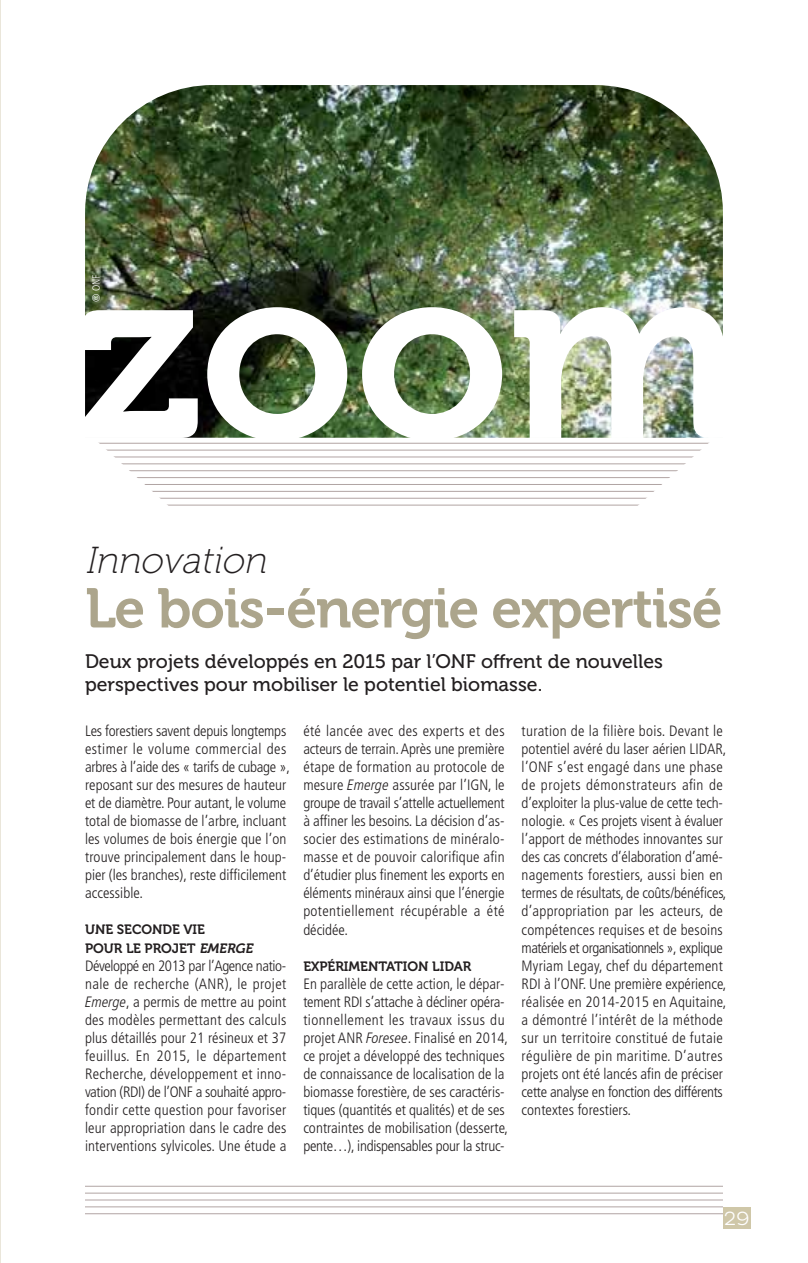
<style>
.page{position:relative;width:808px;height:1263px;background:#fff}
.page>*{position:absolute;margin:0;border:0;box-sizing:border-box;transform-origin:0 0}
.t1{font:250.5px "Museo 700";color:#fff}
.t2{font:55.5px "Museo 700";letter-spacing:-.025em;color:#aca58c}
.t3{font:italic 37.5px "Museo 100";color:#231f20}
.t4{font:19.5px/23.2px "Museo 500";color:#231f20}
.t5{font:300 19.5px "Pluto";color:#fff}
.t6{font:300 condensed 15px/18px "Frutiger LT Std";letter-spacing:.005em;color:#231f20}
.t7{font:13.5px/18.1px "Museo 700";color:#231f20}
.t8{font:300 condensed 10.5px "Frutiger LT Std";color:#fff}
.s1{font-style:italic}
.s2{font-family:"Frutiger LT Pro";font-style:italic}
</style>
<div class="page">
<svg style="left:98px;top:442px;width:611px;height:2px"></svg>
<svg style="left:106px;top:449px;width:596px;height:57px"></svg>
<img style="left:85px;top:85px;width:638px;height:353px">
<svg style="left:85px;top:1186px;width:638px;height:29px"></svg>
<div style="left:723px;top:1207px;width:28px;height:22px;background:#cfc7a8"></div>
<p class="t8" style="left:92px;top:302px;width:29px;rotate:-90deg">© ONF</p>
<h1 class="t1" style="left:75px;top:260px;width:672px">zoom</h1>
<h3 class="t3" style="left:85px;top:547px;width:189px">Innovation</h3>
<h2 class="t2" style="left:85px;top:588px;width:639px">Le bois-énergie expertisé</h2>
<h3 class="t4" style="left:85px;top:651px;width:579px">Deux projets développés en 2015 par l’ONF offrent de nouvelles perspectives pour mobiliser le potentiel biomasse.</h3>
<p class="t6" style="left:85px;top:723px;width:206px">Les forestiers savent depuis longtemps estimer le volume commercial des arbres à l’aide des « tarifs de cubage », reposant sur des mesures de hauteur et de diamètre. Pour autant, le volume total de biomasse de l’arbre, incluant les volumes de bois énergie que l’on trouve principalement dans le houp&shy;pier (les branches), reste difficilement accessible.</p>
<p class="t7" style="left:85px;top:922px;width:172px">UNE SECONDE VIE<br>POUR LE PROJET <span class="s1">EMERGE</span></p>
<p class="t6" style="left:85px;top:958px;width:203px;text-align:justify">Développé en 2013 par l’Agence natio&shy;nale de recherche (ANR), le projet <span class="s2">Emerge</span>, a permis de mettre au point des modèles permettant des calculs plus détaillés pour 21 résineux et 37 feuillus. En 2015, le département Recherche, développement et inno - vation (RDI) de l’ONF a souhaité appro&shy;fondir cette question pour favoriser leur appropriation dans le cadre des interventions sylvicoles. Une étude a</p>
<p class="t6" style="left:303px;top:723px;width:203px;text-align:justify">été lancée avec des experts et des acteurs de terrain. Après une première étape de formation au protocole de mesure <span class="s2">Emerge</span> assurée par l’IGN, le groupe de travail s’attelle actuellement à affiner les besoins. La décision d’as&shy;socier des estimations de minéralo&shy;masse et de pouvoir calorifique afin d’étudier plus finement les exports en éléments minéraux ainsi que l’énergie potentiellement récupérable a été décidée.</p>
<p class="t7" style="left:303px;top:958px;width:170px">EXPÉRIMENTATION LIDAR</p>
<p class="t6" style="left:303px;top:976px;width:206px">En parallèle de cette action, le dépar&shy;tement RDI s’attache à décliner opéra&shy;tionnellement les travaux issus du projet ANR <span class="s2">Foresee</span>. Finalisé en 2014, ce projet a développé des techniques de connaissance de localisation de la biomasse forestière, de ses caractéris&shy;tiques (quantités et qualités) et de ses contraintes de mobilisation (desserte, pente…), indispensables pour la struc-</p>
<p class="t6" style="left:522px;top:723px;width:206px">turation de la filière bois. Devant le potentiel avéré du laser aérien LIDAR, l’ONF s’est engagé dans une phase de projets démonstrateurs afin de d’exploiter la plus-value de cette tech&shy;nologie. « Ces projets visent à évaluer l’apport de méthodes innovantes sur des cas concrets d’éla bo ration d’amé&shy;nagements forestiers, aussi bien en termes de résultats, de coûts/bénéfices, d’appropriation par les acteurs, de compétences requises et de besoins matériels et organisationnels », explique Myriam Legay, chef du département RDI à l’ONF. Une première expérience, réalisée en 2014-2015 en Aquitaine, a démontré l’intérêt de la méthode sur un territoire constitué de futaie régulière de pin maritime. D’autres projets ont été lancés afin de préciser cette analyse en fonction des différents contextes forestiers.</p>
<h3 class="t5" style="left:724px;top:1207px;width:28px">29</h3>
</div>
